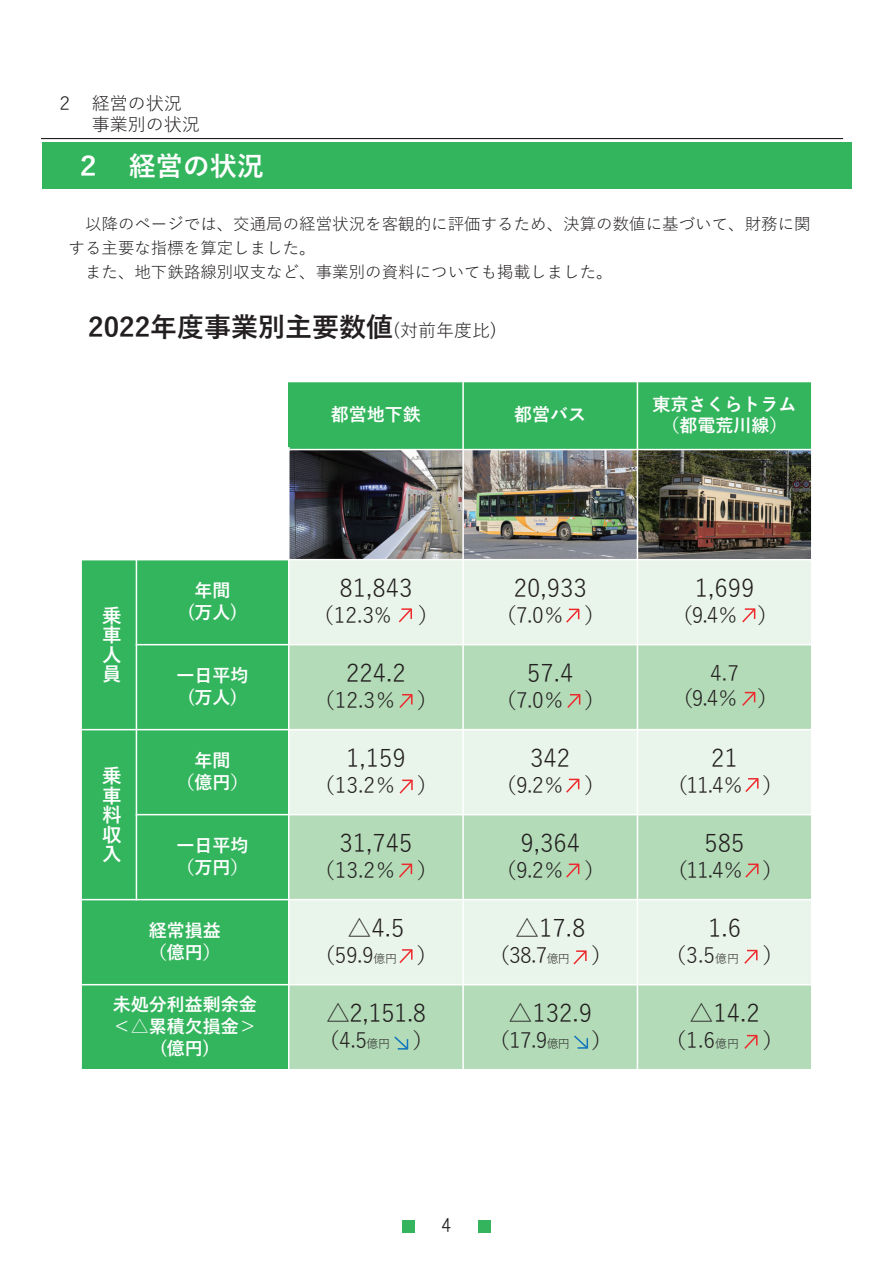
<style>
.page{position:relative;width:893px;height:1263px;background:#fff}
.page>*{position:absolute;margin:0;border:0;box-sizing:border-box;transform-origin:0 0}
.t1{font:700 27px "Yu Gothic";color:#231f20}
.t2{font:700 27px "Yu Gothic";color:#fff}
.t3{font:24px "Yu Gothic";color:#231f20}
.t4{font:21px/25.2px "Yu Gothic";letter-spacing:-.02em;color:#231f20;text-align:center}
.t5{font:700 19.5px/19.5px "Yu Gothic";color:#fff;text-align:justify}
.t6{font:700 18px/21.6px "Yu Gothic";color:#fff;text-align:center}
.t7{font:18px/21.6px "Yu Gothic";color:#231f20}
.t8{font:18px "HGS Gothic M";color:#231f20}
.t9{font:16.5px "Yu Gothic";color:#231f20}
.s1{font-weight:400;font-size:18px}
.s2{font-size:12px}
</style>
<div class="page">
<div style="left:289px;top:381px;width:174px;height:69px;background:#33b55d"></div>
<div style="left:463px;top:381px;width:174px;height:69px;background:#33b55d"></div>
<div style="left:637px;top:381px;width:175px;height:69px;background:#33b55d"></div>
<img style="left:289px;top:450px;width:522px;height:109px">
<div style="left:81px;top:560px;width:55px;height:170px;background:#33b55d"></div>
<div style="left:136px;top:560px;width:153px;height:85px;background:#33b55d"></div>
<div style="left:136px;top:645px;width:153px;height:85px;background:#33b55d"></div>
<div style="left:289px;top:645px;width:174px;height:85px;background:#b4dbb8"></div>
<div style="left:463px;top:645px;width:174px;height:85px;background:#b4dbb8"></div>
<div style="left:637px;top:645px;width:175px;height:85px;background:#b4dbb8"></div>
<div style="left:81px;top:730px;width:55px;height:170px;background:#33b55d"></div>
<div style="left:136px;top:730px;width:153px;height:85px;background:#33b55d"></div>
<div style="left:136px;top:815px;width:153px;height:85px;background:#33b55d"></div>
<div style="left:81px;top:900px;width:208px;height:85px;background:#33b55d"></div>
<div style="left:81px;top:985px;width:208px;height:85px;background:#33b55d"></div>
<hr style="left:136px;top:381px;width:1px;height:519px;background:#fff">
<hr style="left:288px;top:447px;width:1px;height:623px;background:#fff">
<hr style="left:462px;top:381px;width:2px;height:689px;background:#fff">
<hr style="left:637px;top:381px;width:1px;height:689px;background:#fff">
<hr style="left:289px;top:449px;width:523px;height:1px;background:#fff">
<hr style="left:136px;top:644px;width:676px;height:1px;background:#fff">
<hr style="left:80px;top:729px;width:732px;height:1px;background:#fff">
<hr style="left:136px;top:814px;width:676px;height:1px;background:#fff">
<hr style="left:80px;top:899px;width:732px;height:1px;background:#fff">
<hr style="left:80px;top:984px;width:732px;height:1px;background:#fff">
<hr style="left:80px;top:381px;width:2px;height:689px;background:#fff">
<hr style="left:811px;top:381px;width:1px;height:689px;background:#fff">
<hr style="left:80px;top:381px;width:732px;height:1px;background:#fff">
<hr style="left:80px;top:1069px;width:732px;height:1px;background:#fff">
<svg style="left:399px;top:694px;width:14px;height:14px"></svg>
<svg style="left:567px;top:694px;width:14px;height:14px"></svg>
<div style="left:289px;top:560px;width:522px;height:84px;background:#e9f5ea"></div>
<svg style="left:742px;top:691px;width:14px;height:15px"></svg>
<svg style="left:289px;top:730px;width:522px;height:339px;background:#cfe7d1"></svg>
<div style="left:42px;top:142px;width:809px;height:47px;background:#33b55d"></div>
<hr style="left:41px;top:138px;width:802px;height:1px;background:#231f20">
<div style="left:402px;top:1219px;width:13px;height:13px;background:#34b55d"></div>
<div style="left:478px;top:1219px;width:13px;height:13px;background:#34b55d"></div>
<p class="t7" style="left:92px;top:90px;width:109px;text-indent:-36px">２ 経営の状況事業別の状況</p>
<p class="t2" style="left:75px;top:151px;width:191px">２ 経営の状況</p>
<p class="t9" style="left:85px;top:209px;width:727px">以降のページでは、交通局の経営状況を客観的に評価するため、決算の数値に基づいて、財務に関</p>
<p class="t9" style="left:69px;top:233px;width:249px">する主要な指標を算定しました。</p>
<p class="t9" style="left:85px;top:257px;width:529px">また、地下鉄路線別収支など、事業別の資料についても掲載しました。</p>
<p class="t1" style="left:88px;top:312px;width:410px">2022年度事業別主要数値<span class="s1">(対前年度比)</span></p>
<p class="t6" style="left:331px;top:404px;width:91px">都営地下鉄</p>
<p class="t6" style="left:514px;top:404px;width:73px">都営バス</p>
<p class="t6" style="left:653px;top:394px;width:145px">東京さくらトラム（都電荒川線）</p>
<p class="t5" style="left:102px;top:606px;width:21px">乗車人員</p>
<p class="t5" style="left:102px;top:766px;width:21px">乗車料収入</p>
<p class="t6" style="left:187px;top:580px;width:52px">年間<br>(万人)</p>
<p class="t3" style="left:339px;top:566px;width:75px">81,843</p>
<p class="t4" style="left:313px;top:600px;width:80px">（12.3%</p>
<p class="t4" style="left:418px;top:600px;width:22px">）</p>
<p class="t6" style="left:177px;top:665px;width:74px">一日平均(万人)</p>
<p class="t3" style="left:346px;top:651px;width:61px">224.2</p>
<p class="t4" style="left:314px;top:685px;width:126px">（12.3％ ）</p>
<p class="t6" style="left:177px;top:750px;width:74px">年間<br>（億円）</p>
<p class="t3" style="left:346px;top:736px;width:61px">1,159</p>
<p class="t4" style="left:314px;top:770px;width:126px">（13.2％ ）</p>
<p class="t6" style="left:177px;top:835px;width:74px;text-align:left">一日平均（万円）</p>
<p class="t3" style="left:339px;top:821px;width:75px">31,745</p>
<p class="t4" style="left:314px;top:855px;width:126px">（13.2％ ）</p>
<p class="t6" style="left:149px;top:920px;width:73px;text-align:left">経常損益（億円）</p>
<p class="t3" style="left:347px;top:906px;width:59px">△4.5</p>
<p class="t4" style="left:314px;top:940px;width:125px">（59.9<span class="s2">億円</span> ）</p>
<p class="t3" style="left:514px;top:566px;width:75px">20,933</p>
<p class="t4" style="left:495px;top:600px;width:111px">（7.0％ ）</p>
<p class="t3" style="left:527px;top:651px;width:48px">57.4</p>
<p class="t4" style="left:495px;top:685px;width:111px">（7.0％ ）</p>
<p class="t3" style="left:530px;top:736px;width:42px">342</p>
<p class="t4" style="left:495px;top:770px;width:111px">（9.2％ ）</p>
<p class="t3" style="left:520px;top:821px;width:61px">9,364</p>
<p class="t4" style="left:495px;top:855px;width:111px">（9.2％ ）</p>
<p class="t3" style="left:515px;top:906px;width:72px">△17.8</p>
<p class="t4" style="left:489px;top:940px;width:125px">（38.7<span class="s2">億円</span> ）</p>
<p class="t3" style="left:695px;top:566px;width:61px">1,699</p>
<p class="t4" style="left:672px;top:600px;width:108px">（9.4％ ）</p>
<p class="t4" style="left:672px;top:658px;width:108px">4.7<br>（9.4％ ）</p>
<p class="t3" style="left:711px;top:736px;width:28px">21</p>
<p class="t4" style="left:667px;top:770px;width:118px">（11.4％ ）</p>
<p class="t3" style="left:704px;top:821px;width:42px">585</p>
<p class="t4" style="left:667px;top:855px;width:118px">（11.4％ ）</p>
<p class="t3" style="left:708px;top:906px;width:34px">1.6</p>
<p class="t4" style="left:665px;top:940px;width:120px">（3.5<span class="s2">億円</span> ）</p>
<p class="t6" style="left:113px;top:994px;width:145px">未処分利益剰余金＜△累積欠損金＞(億円)</p>
<p class="t3" style="left:326px;top:991px;width:102px">△2,151.8</p>
<p class="t4" style="left:319px;top:1025px;width:117px">（4.5<span class="s2">億円</span> ）</p>
<p class="t3" style="left:508px;top:991px;width:85px">△132.9</p>
<p class="t4" style="left:489px;top:1025px;width:125px">（17.9<span class="s2">億円</span> ）</p>
<p class="t8" style="left:441px;top:1216px;width:12px">4</p>
<p class="t3" style="left:689px;top:991px;width:72px">△14.2</p>
<p class="t4" style="left:665px;top:1025px;width:120px">（1.6<span class="s2">億円</span> ）</p>
</div>
